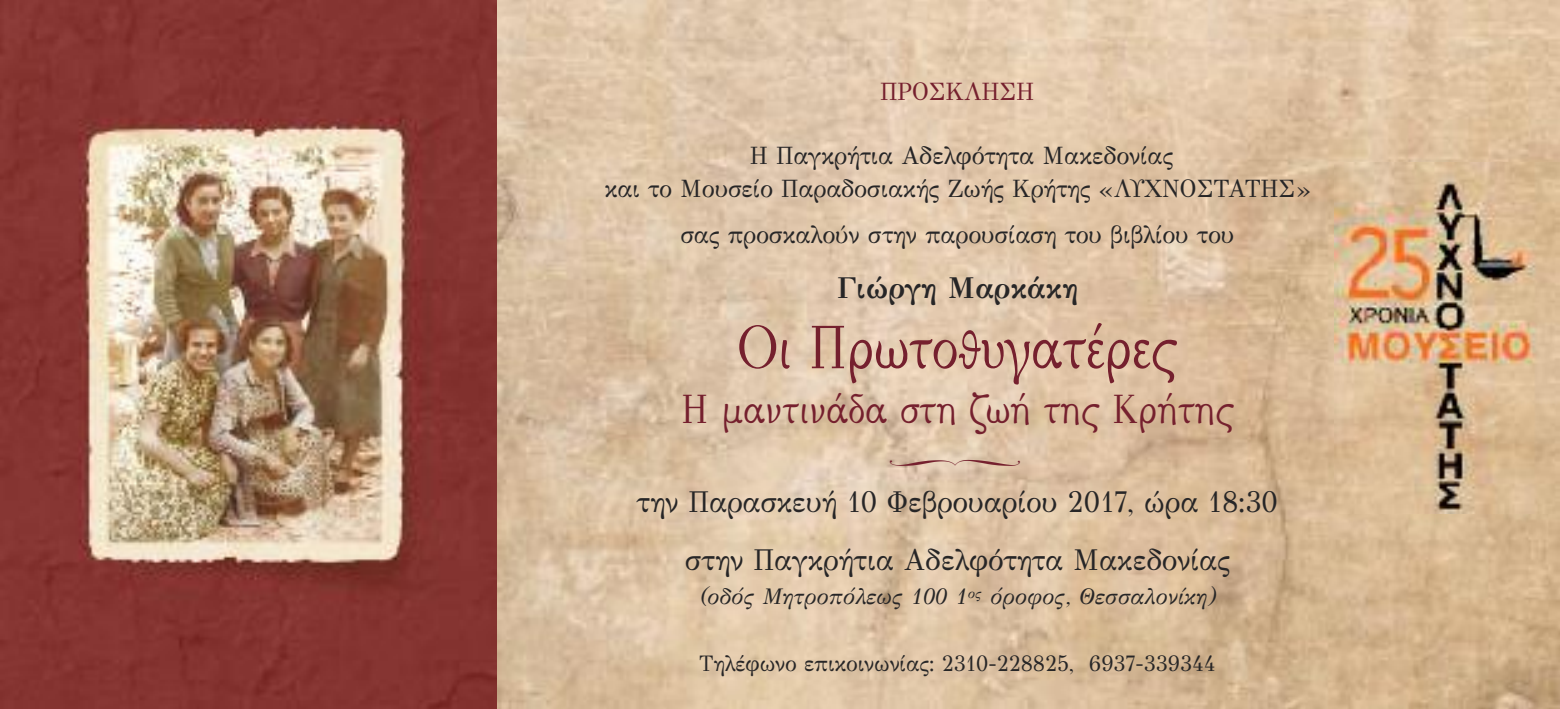
<style>
.page{position:relative;width:1560px;height:709px;background:#fff}
.page>*{position:absolute;margin:0;border:0;box-sizing:border-box;transform-origin:0 0}
.t1{font:60px "KS Antigone";letter-spacing:.01em;color:#75202e;scale:.95 1}
.t2{font:40px "KS Antigone";letter-spacing:.02em;color:#75202e}
.t3{font:30px/58.5px "GFS Didot";color:#272627;text-align:center;scale:.95 1}
.t4{font:700 30px "GFS Didot";color:#272627;scale:.95 1}
.t5{font:25px/33.5px "GFS Didot";color:#272627;text-align:center;scale:.95 1}
.t6{font:25px "GFS Didot";color:#75202e;scale:.95 1}
.t7{font:italic 22.5px "GFS Didot";color:#272627;scale:.95 1}
.t8{font:22.25px "GFS Didot";color:#272627;scale:.95 1}
.s1{font-family:"Gabriola"}
</style>
<div class="page">
<img style="left:496px;top:0;width:1063px;height:709px">
<img style="left:0;top:0;width:496px;height:709px">
<img style="left:1334px;top:163px;width:225px;height:350px">
<svg style="left:890px;top:460px;width:129px;height:5px"></svg>
<p class="t6" style="left:880px;top:83px;width:164px">ΠΡΟΣΚΛΗΣΗ</p>
<p class="t5" style="left:604px;top:142px;width:744px">Η Παγκρήτια Αδελφότητα Μακεδονίας<br>και το Μουσείο Παραδοσιακής Ζωής Κρήτης «ΛΥΧΝΟΣΤΑΤΗΣ»</p>
<p class="t5" style="left:680px;top:221px;width:584px">σας προσκαλούν στην παρουσίαση του βιβλίου του</p>
<p class="t4" style="left:836px;top:278px;width:255px">Γιώργη Μαρκάκη</p>
<h1 class="t1" style="left:738px;top:317px;width:462px">Οι Πρωτο<span class="s1">θ</span>υγατέρες</h1>
<h2 class="t2" style="left:681px;top:389px;width:553px">Η μαντινάδα στη ζωή της Κρήτης</h2>
<p class="t3" style="left:636px;top:476px;width:676px">την Παρασκευή 10 Φεβρουαρίου 2017, ώρα 18:30 στην Παγκρήτια Αδελφότητα Μακεδονίας</p>
<p class="t7" style="left:699px;top:588px;width:545px">(οδός Μητροπόλεως 100 1<sup>ος</sup> όροφος, Θεσσαλονίκη)</p>
<p class="t8" style="left:699px;top:655px;width:544px">Τηλέφωνο επικοινωνίας: 2310-228825, 6937-339344</p>
</div>
